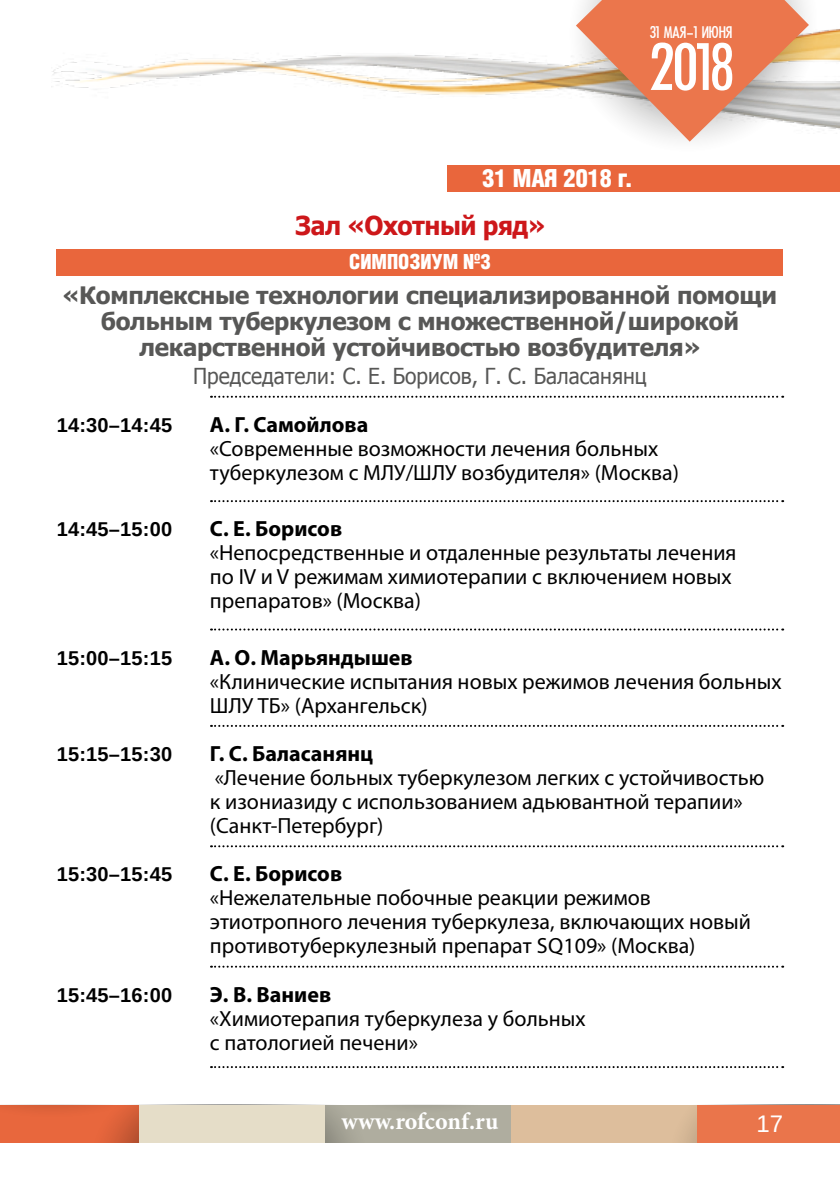
<style>
.page{position:relative;width:840px;height:1191px;background:#fff}
.page>*{position:absolute;margin:0;border:0;box-sizing:border-box;transform-origin:0 0}
.t1{font:71.2px "Futura Condensed Plain";color:#fff}
.t2{font:700 26px "Tahoma";letter-spacing:-.02em;color:#cd171a;scale:.95 1}
.t3{font:700 24px/26px "Tahoma";letter-spacing:-.01em;color:#575756;text-align:center}
.t4{font:700 24px "Minion Pro";color:#fff}
.t5{font:300 condensed 24px "AG Letterica";color:#fff}
.t6{font:24px "Liberation Sans";color:#fff}
.t7{font:22px/24px "Myriad Pro";color:#000}
.t8{font:700 22px "Myriad Pro";color:#000}
.t9{font:22px "Tahoma";color:#575756;scale:.95 1}
.t10{font:700 20px "Liberation Sans";letter-spacing:.01em;color:#000}
.t11{font:300 condensed 20px "AG Letterica";color:#fff}
.t12{font:18px "Futura Condensed Plain";color:#fff}
</style>
<div class="page">
<div style="left:510px;top:1104px;width:186px;height:38px;background:#ddbe9c"></div>
<svg style="left:0;top:1104px;width:552px;height:38px;background:#d1ac94"></svg>
<svg style="left:647px;top:1104px;width:49px;height:38px"></svg>
<div style="left:696px;top:1104px;width:143px;height:38px;background:#ea754b"></div>
<img style="left:52px;top:29px;width:787px;height:100px">
<svg style="left:543px;top:24px;width:277px;height:142px"></svg>
<svg style="left:575px;top:0;width:233px;height:142px"></svg>
<svg style="left:211px;top:396px;width:571px;height:2px"></svg>
<svg style="left:211px;top:500px;width:571px;height:2px"></svg>
<svg style="left:211px;top:628px;width:571px;height:2px"></svg>
<svg style="left:211px;top:725px;width:571px;height:2px"></svg>
<svg style="left:211px;top:845px;width:571px;height:2px"></svg>
<svg style="left:211px;top:965px;width:571px;height:2px"></svg>
<svg style="left:211px;top:1066px;width:571px;height:2px"></svg>
<div style="left:447px;top:166px;width:392px;height:26px;background:#e9663c"></div>
<div style="left:57px;top:250px;width:725px;height:26px;background:#e9663c"></div>
<p class="t12" style="left:649px;top:22px;width:84px">31 МАЯ–1 ИЮНЯ</p>
<h1 class="t1" style="left:649px;top:26px;width:85px">2018</h1>
<p class="t5" style="left:482px;top:163px;width:152px">31 МАЯ 2018 г.</p>
<p class="t2" style="left:295px;top:207px;width:264px">Зал «Охотный ряд»</p>
<p class="t11" style="left:349px;top:250px;width:143px">СИМПОЗИУМ №3</p>
<p class="t3" style="left:63px;top:281px;width:715px">«Комплексные технологии специализированной помощи больным туберкулезом с множественной/широкой лекарственной устойчивостью возбудителя»</p>
<p class="t9" style="left:193px;top:361px;width:479px">Председатели: С. Е. Борисов, Г. С. Баласанянц</p>
<p class="t10" style="left:57px;top:411px;width:117px">14:30–14:45</p>
<p class="t8" style="left:210px;top:410px;width:160px">А. Г. Самойлова</p>
<p class="t7" style="left:210px;top:436px;width:470px">«Современные возможности лечения больных туберкулезом с МЛУ/ШЛУ возбудителя» (Москва)</p>
<p class="t10" style="left:57px;top:515px;width:117px">14:45–15:00</p>
<p class="t8" style="left:210px;top:514px;width:134px">С. Е. Борисов</p>
<p class="t7" style="left:210px;top:540px;width:527px">«Непосредственные и отдаленные результаты лечения по IV и V режимам химиотерапии с включением новых препаратов» (Москва)</p>
<p class="t10" style="left:57px;top:644px;width:117px">15:00–15:15</p>
<p class="t8" style="left:210px;top:643px;width:204px">А. О. Марьяндышев</p>
<p class="t7" style="left:210px;top:669px;width:573px">«Клинические испытания новых режимов лечения больных<br>ШЛУ ТБ» (Архангельск)</p>
<p class="t10" style="left:57px;top:740px;width:117px">15:15–15:30</p>
<p class="t8" style="left:210px;top:739px;width:165px">Г. С. Баласанянц</p>
<p class="t7" style="left:210px;top:765px;width:555px">«Лечение больных туберкулезом легких с устойчивостью к изониазиду с использованием адьювантной терапии» (Санкт-Петербург)</p>
<p class="t10" style="left:57px;top:860px;width:117px">15:30–15:45</p>
<p class="t8" style="left:210px;top:859px;width:134px">С. Е. Борисов</p>
<p class="t7" style="left:210px;top:885px;width:542px">«Нежелательные побочные реакции режимов этиотропного лечения туберкулеза, включающих новый противотуберкулезный препарат SQ109» (Москва)</p>
<p class="t10" style="left:57px;top:981px;width:117px">15:45–16:00</p>
<p class="t8" style="left:210px;top:980px;width:123px">Э. В. Ваниев</p>
<p class="t7" style="left:210px;top:1006px;width:377px">«Химиотерапия туберкулеза у больных с патологией печени»</p>
<p class="t4" style="left:341px;top:1104px;width:158px">www.rofconf.ru</p>
<p class="t6" style="left:756px;top:1109px;width:28px">17</p>
</div>
